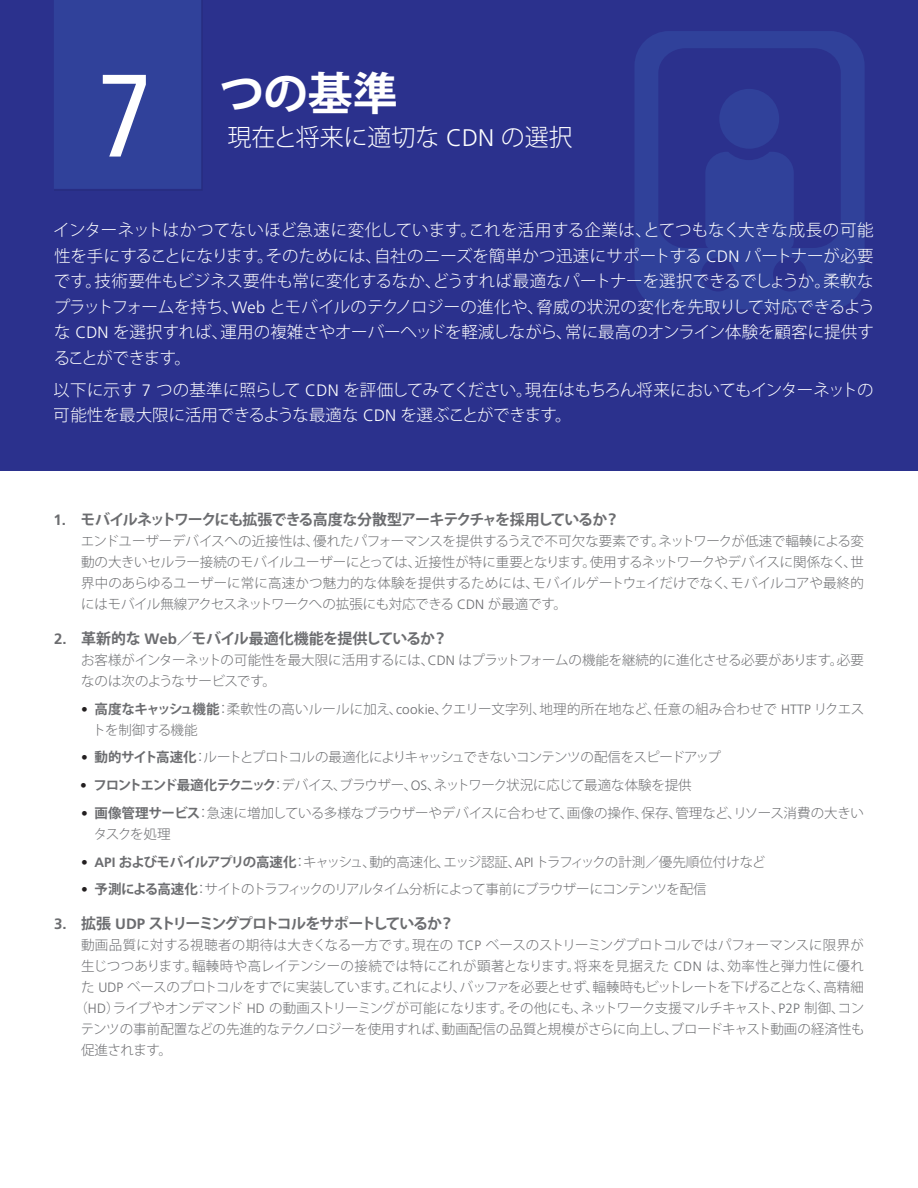
<style>
.page{position:relative;width:918px;height:1188px;background:#fff}
.page>*{position:absolute;margin:0;border:0;box-sizing:border-box;transform-origin:0 0}
.t1{font:condensed 117px "Frutiger LT Std";color:#fff}
.t2{font:700 45px "Koz Go Pro";color:#fff}
.t3{font:300 24px "Koz Go Pro";color:#fff}
.t4{font:300 16.5px/25.5px "Koz Go Pro";letter-spacing:-.02em;color:#fff;text-align:justify}
.t5{font:700 15px "Koz Go Pro";letter-spacing:-.065em;color:#6c6d70}
.t6{font:700 15px "Koz Go Pro";letter-spacing:-.1em;color:#6c6d70}
.t7{font:700 15px "Koz Go Pro";letter-spacing:-.03em;color:#6c6d70}
.t8{font:300 13.5px/21px "Koz Go Pro";letter-spacing:-.02em;color:#6c6d70}
.t9{font:300 13.5px "Koz Go Pro";letter-spacing:.01em;color:#6c6d70}
.t10{font:300 13.5px/21px "Koz Go Pro";letter-spacing:.015em;color:#6c6d70}
.t11{font:300 13.5px "Koz Go Pro";letter-spacing:-.045em;color:#6c6d70}
.t12{font:300 13.5px "Koz Go Pro";letter-spacing:-.055em;color:#6c6d70}
.t13{font:300 13.5px "Koz Go Pro";letter-spacing:-.07em;color:#6c6d70}
.s1{font-family:"Frutiger LT Std"}
.s2{font-family:"Frutiger"}
.s3{font-family:"Frutiger LT Std";font-weight:700;color:#231f20}
.s4{font-weight:700}
.s5{font-family:"Frutiger LT Std";font-weight:700}
</style>
<div class="page">
<div style="left:0;top:0;width:918px;height:471px;background:#2b318d"></div>
<svg style="left:635px;top:31px;width:229px;height:278px;fill:#30419a"></svg>
<div style="left:719px;top:89px;width:60px;height:60px;background:#30419a;border-radius:50%"></div>
<div style="left:54px;top:0;width:148px;height:191px;background:#30419a"></div>
<h1 class="t1" style="left:96px;top:48px;width:58px">7</h1>
<h2 class="t2" style="left:219px;top:64px;width:180px">つの基準</h2>
<h3 class="t3" style="left:228px;top:121px;width:347px">現在と将来に適切な <span class="s1">CDN</span> の選択</h3>
<p class="t4" style="left:53px;top:218px;width:824px">インターネットはかつてないほど急速に変化しています。これを活用する企業は、とてつもなく大きな成長の可能性を手にすることになります。そのためには、自社のニーズを簡単かつ迅速にサポートする <span class="s1">CDN</span> パートナーが必要です。技術要件もビジネス要件も常に変化するなか、どうすれば最適なパートナーを選択できるでしょうか。柔軟なプラットフォームを持ち、<span class="s1">Web</span> とモバイルのテクノロジーの進化や、脅威の状況の変化を先取りして対応できるような <span class="s1">CDN</span> を選択すれば、運用の複雑さやオーバーヘッドを軽減しながら、常に最高のオンライン体験を顧客に提供することができます。</p>
<p class="t4" style="left:54px;top:377px;width:821px">以下に示す <span class="s1">7</span> つの基準に照らして <span class="s1">CDN</span> を評価してみてください。現在はもちろん将来においてもインターネットの可能性を最大限に活用できるような最適な <span class="s1">CDN</span> を選ぶことができます。</p>
<p class="t5" style="left:54px;top:510px;width:568px"><span class="s2">1.</span> モバイルネットワークにも拡張できる高度な分散型アーキテクチャを採用しているか？</p>
<p class="t8" style="left:81px;top:531px;width:785px;text-align:justify">エンドユーザーデバイスへの近接性は、優れたパフォーマンスを提供するうえで不可欠な要素です。ネットワークが低速で輻輳による変動の大きいセルラー接続のモバイルユーザーにとっては、近接性が特に重要となります。使用するネットワークやデバイスに関係なく、世界中のあらゆるユーザーに常に高速かつ魅力的な体験を提供するためには、モバイルゲートウェイだけでなく、モバイルコアや最終的にはモバイル無線アクセスネットワークへの拡張にも対応できる <span class="s1">CDN</span> が最適です。</p>
<p class="t7" style="left:54px;top:629px;width:395px"><span class="s2">2.</span> 革新的な <span class="s1">Web</span>／モバイル最適化機能を提供しているか？</p>
<p class="t8" style="left:81px;top:649px;width:784px">お客様がインターネットの可能性を最大限に活用するには、<span class="s1">CDN</span> はプラットフォームの機能を継続的に進化させる必要があります。必要なのは次のようなサービスです。</p>
<p class="t10" style="left:93px;top:698px;width:773px;text-indent:-12px"><span class="s3">•</span> <span class="s4">高度なキャッシュ機能</span>：柔軟性の高いルールに加え、<span class="s1">cookie</span>、クエリー文字列、地理的所在地など、任意の組み合わせで <span class="s1">HTTP</span> リクエストを制御する機能</p>
<p class="t12" style="left:81px;top:749px;width:642px"><span class="s3">•</span> <span class="s4">動的サイト高速化</span>：ルートとプロトコルの最適化によりキャッシュできないコンテンツの配信をスピードアップ</p>
<p class="t8" style="left:80px;top:775px;width:613px"><span class="s3">•</span> <span class="s4">フロントエンド最適化テクニック</span>：デバイス、ブラウザー、<span class="s1">OS</span>、ネットワーク状況に応じて最適な体験を提供</p>
<p class="t8" style="left:94px;top:803px;width:772px;text-indent:-13px"><span class="s3">•</span> <span class="s4">画像管理サービス</span>：急速に増加している多様なブラウザーやデバイスに合わせて、画像の操作、保存、管理など、リソース消費の大きいタスクを処理</p>
<p class="t8" style="left:81px;top:851px;width:686px"><span class="s3">•</span> <span class="s5">API</span> <span class="s4">およびモバイルアプリの高速化</span>：キャッシュ、動的高速化、エッジ認証、<span class="s1">API</span> トラフィックの計測／優先順位付けなど</p>
<p class="t13" style="left:81px;top:881px;width:627px"><span class="s3">•</span> <span class="s4">予測による高速化</span>：サイトのトラフィックのリアルタイム分析によって事前にブラウザーにコンテンツを配信</p>
<p class="t6" style="left:54px;top:914px;width:402px"><span class="s2">3.</span> 拡張 <span class="s1">UDP</span> ストリーミングプロトコルをサポートしているか？</p>
<p class="t9" style="left:81px;top:936px;width:785px">動画品質に対する視聴者の期待は大きくなる一方です。現在の <span class="s1">TCP</span> ベースのストリーミングプロトコルではパフォーマンスに限界が</p>
<p class="t9" style="left:81px;top:957px;width:785px">生じつつあります。輻輳時や高レイテンシーの接続では特にこれが顕著となります。将来を見据えた <span class="s1">CDN</span> は、効率性と弾力性に優れ</p>
<p class="t11" style="left:81px;top:978px;width:784px">た <span class="s1">UDP</span> ベースのプロトコルをすでに実装しています。これにより、バッファを必要とせず、輻輳時もビットレートを下げることなく、高精細</p>
<p class="t8" style="left:75px;top:998px;width:791px">（<span class="s1">HD</span>）ライブやオンデマンド <span class="s1">HD</span> の動画ストリーミングが可能になります。その他にも、ネットワーク支援マルチキャスト、<span class="s1">P2P</span> 制御、コン</p>
<p class="t8" style="left:81px;top:1019px;width:786px">テンツの事前配置などの先進的なテクノロジーを使用すれば、動画配信の品質と規模がさらに向上し、ブロードキャスト動画の経済性も</p>
<p class="t8" style="left:81px;top:1040px;width:92px">促進されます。</p>
</div>
